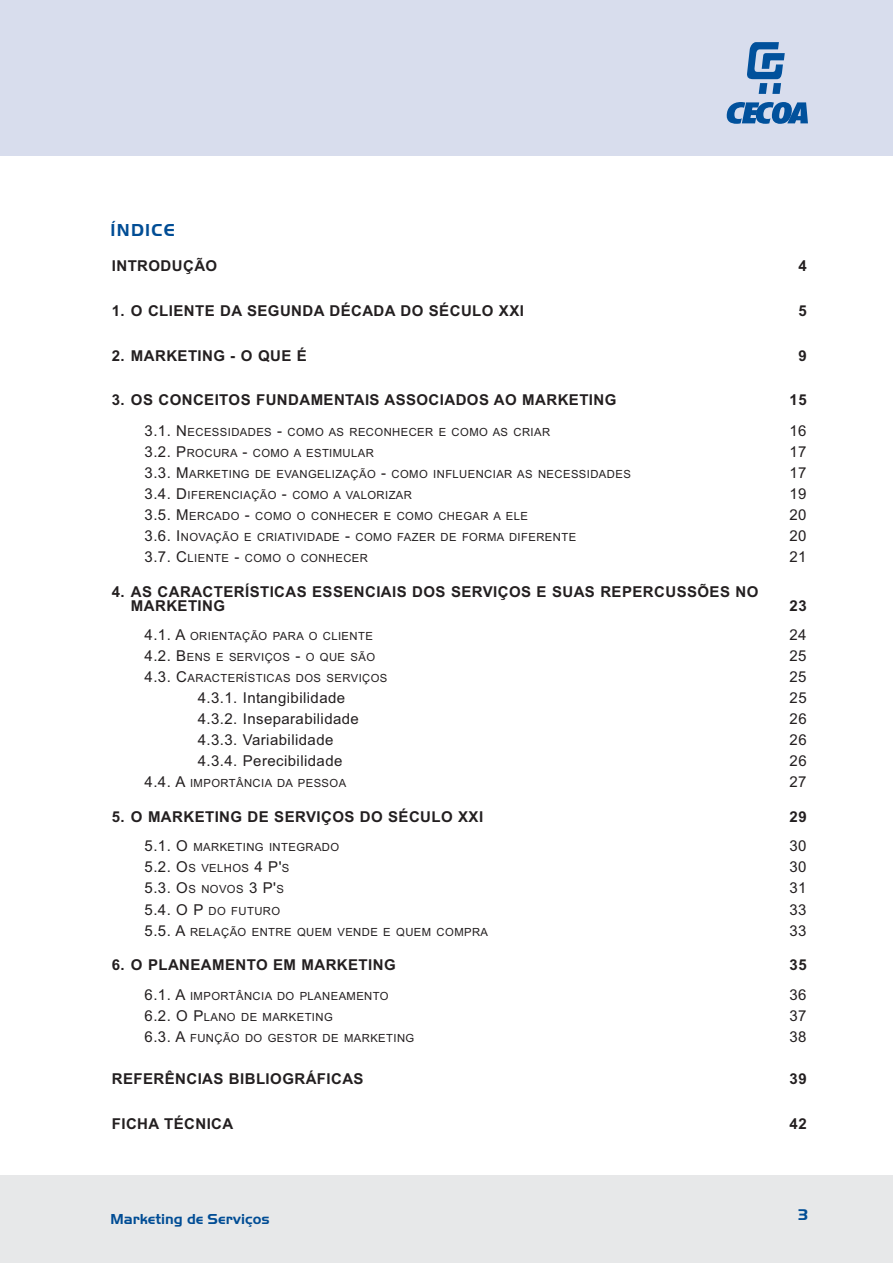
<style>
.page{position:relative;width:893px;height:1263px;background:#fff}
.page>*{position:absolute;margin:0;border:0;box-sizing:border-box;transform-origin:0 0}
.t1{font:700 18px "Handel Got D";letter-spacing:.07em;color:#014d95}
.t2{font:700 15px/13.5px "Arial";letter-spacing:.03em;color:#231f20}
.t3{font:15px "Arial";letter-spacing:.03em;color:#231f20}
.t4{font:700 15px "Handel Got D";color:#014d95}
.t5{font:15px "Handel Gothic BT";color:#014d95}
.t6{font:11.25px "Arial";letter-spacing:.035em;color:#231f20}
.s1{font-size:15px}
.s2{font-size:11.25px}
</style>
<div class="page">
<div style="left:0;top:0;width:893px;height:155px;background:#d8dded"></div>
<div style="left:0;top:1175px;width:893px;height:88px;background:#e7e8e9"></div>
<svg style="left:747px;top:42px;width:38px;height:52px"></svg>
<svg style="left:727px;top:102px;width:81px;height:22px"></svg>
<h1 class="t1" style="left:111px;top:220px;width:66px">ÍNDICE</h1>
<h2 class="t2" style="left:112px;top:259px;width:107px">INTRODUÇÃO</h2>
<h2 class="t2" style="left:798px;top:259px;width:10px">4</h2>
<h2 class="t2" style="left:112px;top:304px;width:414px">1. O CLIENTE DA SEGUNDA DÉCADA DO SÉCULO XXI</h2>
<h2 class="t2" style="left:798px;top:304px;width:10px">5</h2>
<h2 class="t2" style="left:112px;top:349px;width:196px">2. MARKETING - O QUE É</h2>
<h2 class="t2" style="left:798px;top:349px;width:10px">9</h2>
<h2 class="t2" style="left:112px;top:393px;width:506px">3. OS CONCEITOS FUNDAMENTAIS ASSOCIADOS AO MARKETING</h2>
<h2 class="t2" style="left:790px;top:393px;width:19px">15</h2>
<p class="t6" style="left:145px;top:426px;width:407px"><span class="s1">3.1. N</span>ECESSIDADES <span class="s1">-</span> COMO AS RECONHECER E COMO AS CRIAR</p>
<h2 class="t3" style="left:789px;top:422px;width:19px">16</h2>
<p class="t6" style="left:145px;top:447px;width:231px"><span class="s1">3.2. P</span>ROCURA <span class="s1">-</span> COMO A ESTIMULAR</p>
<h2 class="t3" style="left:789px;top:443px;width:19px">17</h2>
<p class="t6" style="left:145px;top:468px;width:488px"><span class="s1">3.3. M</span>ARKETING DE EVANGELIZAÇÃO <span class="s1">-</span> COMO INFLUENCIAR AS NECESSIDADES</p>
<h2 class="t3" style="left:789px;top:464px;width:19px">17</h2>
<p class="t6" style="left:145px;top:489px;width:269px"><span class="s1">3.4. D</span>IFERENCIAÇÃO <span class="s1">-</span> COMO A VALORIZAR</p>
<h2 class="t3" style="left:789px;top:485px;width:19px">19</h2>
<p class="t6" style="left:145px;top:510px;width:385px"><span class="s1">3.5. M</span>ERCADO <span class="s1">-</span> COMO O CONHECER E COMO CHEGAR A ELE</p>
<h2 class="t3" style="left:789px;top:506px;width:19px">20</h2>
<p class="t6" style="left:145px;top:531px;width:433px"><span class="s1">3.6. I</span>NOVAÇÃO E CRIATIVIDADE <span class="s1">-</span> COMO FAZER DE FORMA DIFERENTE</p>
<h2 class="t3" style="left:789px;top:527px;width:19px">20</h2>
<p class="t6" style="left:145px;top:552px;width:225px"><span class="s1">3.7. C</span>LIENTE <span class="s1">-</span> COMO O CONHECER</p>
<h2 class="t3" style="left:789px;top:548px;width:19px">21</h2>
<h2 class="t2" style="left:131px;top:585px;width:629px;text-indent:-19px">4. AS CARACTERÍSTICAS ESSENCIAIS DOS SERVIÇOS E SUAS REPERCUSSÕES NO<br>MARKETING</h2>
<h2 class="t2" style="left:790px;top:599px;width:19px">23</h2>
<p class="t6" style="left:145px;top:630px;width:230px"><span class="s1">4.1. A</span> ORIENTAÇÃO PARA O CLIENTE</p>
<h2 class="t3" style="left:789px;top:626px;width:19px">24</h2>
<p class="t6" style="left:145px;top:651px;width:232px"><span class="s1">4.2. B</span>ENS E SERVIÇOS <span class="s1">-</span> O QUE SÃO</p>
<h2 class="t3" style="left:789px;top:647px;width:19px">25</h2>
<p class="t6" style="left:145px;top:672px;width:244px"><span class="s1">4.3. C</span>ARACTERÍSTICAS DOS SERVIÇOS</p>
<h2 class="t3" style="left:789px;top:668px;width:19px">25</h2>
<h2 class="t3" style="left:198px;top:689px;width:149px">4.3.1. Intangibilidade</h2>
<h2 class="t3" style="left:790px;top:689px;width:19px">25</h2>
<h2 class="t3" style="left:198px;top:710px;width:163px">4.3.2. Inseparabilidade</h2>
<h2 class="t3" style="left:790px;top:710px;width:19px">26</h2>
<h2 class="t3" style="left:198px;top:731px;width:137px">4.3.3. Variabilidade</h2>
<h2 class="t3" style="left:790px;top:731px;width:19px">26</h2>
<h2 class="t3" style="left:198px;top:752px;width:146px">4.3.4. Perecibilidade</h2>
<h2 class="t3" style="left:790px;top:752px;width:19px">26</h2>
<p class="t6" style="left:145px;top:777px;width:203px"><span class="s1">4.4. A</span> IMPORTÂNCIA DA PESSOA</p>
<h2 class="t3" style="left:789px;top:773px;width:19px">27</h2>
<h2 class="t2" style="left:112px;top:810px;width:373px">5. O MARKETING DE SERVIÇOS DO SÉCULO XXI</h2>
<h2 class="t2" style="left:790px;top:810px;width:19px">29</h2>
<p class="t6" style="left:145px;top:841px;width:196px"><span class="s1">5.1. O</span> MARKETING INTEGRADO</p>
<h2 class="t3" style="left:789px;top:837px;width:19px">30</h2>
<h2 class="t3" style="left:145px;top:858px;width:146px">5.2. O<span class="s2">S VELHOS</span> 4 P'<span class="s2">S</span></h2>
<h2 class="t3" style="left:789px;top:858px;width:19px">30</h2>
<h2 class="t3" style="left:145px;top:879px;width:141px">5.3. O<span class="s2">S NOVOS</span> 3 P'<span class="s2">S</span></h2>
<h2 class="t3" style="left:789px;top:879px;width:19px">31</h2>
<p class="t6" style="left:145px;top:904px;width:137px"><span class="s1">5.4. O P</span> DO FUTURO</p>
<h2 class="t3" style="left:789px;top:900px;width:19px">33</h2>
<p class="t6" style="left:145px;top:925px;width:345px"><span class="s1">5.5. A</span> RELAÇÃO ENTRE QUEM VENDE E QUEM COMPRA</p>
<h2 class="t3" style="left:789px;top:921px;width:19px">33</h2>
<h2 class="t2" style="left:112px;top:958px;width:285px">6. O PLANEAMENTO EM MARKETING</h2>
<h2 class="t2" style="left:790px;top:958px;width:19px">35</h2>
<p class="t6" style="left:145px;top:989px;width:246px"><span class="s1">6.1. A</span> IMPORTÂNCIA DO PLANEAMENTO</p>
<h2 class="t3" style="left:789px;top:986px;width:19px">36</h2>
<p class="t6" style="left:145px;top:1010px;width:190px"><span class="s1">6.2. O P</span>LANO DE MARKETING</p>
<h2 class="t3" style="left:789px;top:1007px;width:19px">37</h2>
<p class="t6" style="left:145px;top:1031px;width:271px"><span class="s1">6.3. A</span> FUNÇÃO DO GESTOR DE MARKETING</p>
<h2 class="t3" style="left:789px;top:1028px;width:19px">38</h2>
<h2 class="t2" style="left:112px;top:1072px;width:253px">REFERÊNCIAS BIBLIOGRÁFICAS</h2>
<h2 class="t2" style="left:790px;top:1072px;width:19px">39</h2>
<h2 class="t2" style="left:112px;top:1117px;width:123px">FICHA TÉCNICA</h2>
<h2 class="t2" style="left:790px;top:1117px;width:19px">42</h2>
<h2 class="t4" style="left:111px;top:1210px;width:161px">Marketing de Serviços</h2>
<h2 class="t5" style="left:798px;top:1205px;width:11px">3</h2>
</div>
